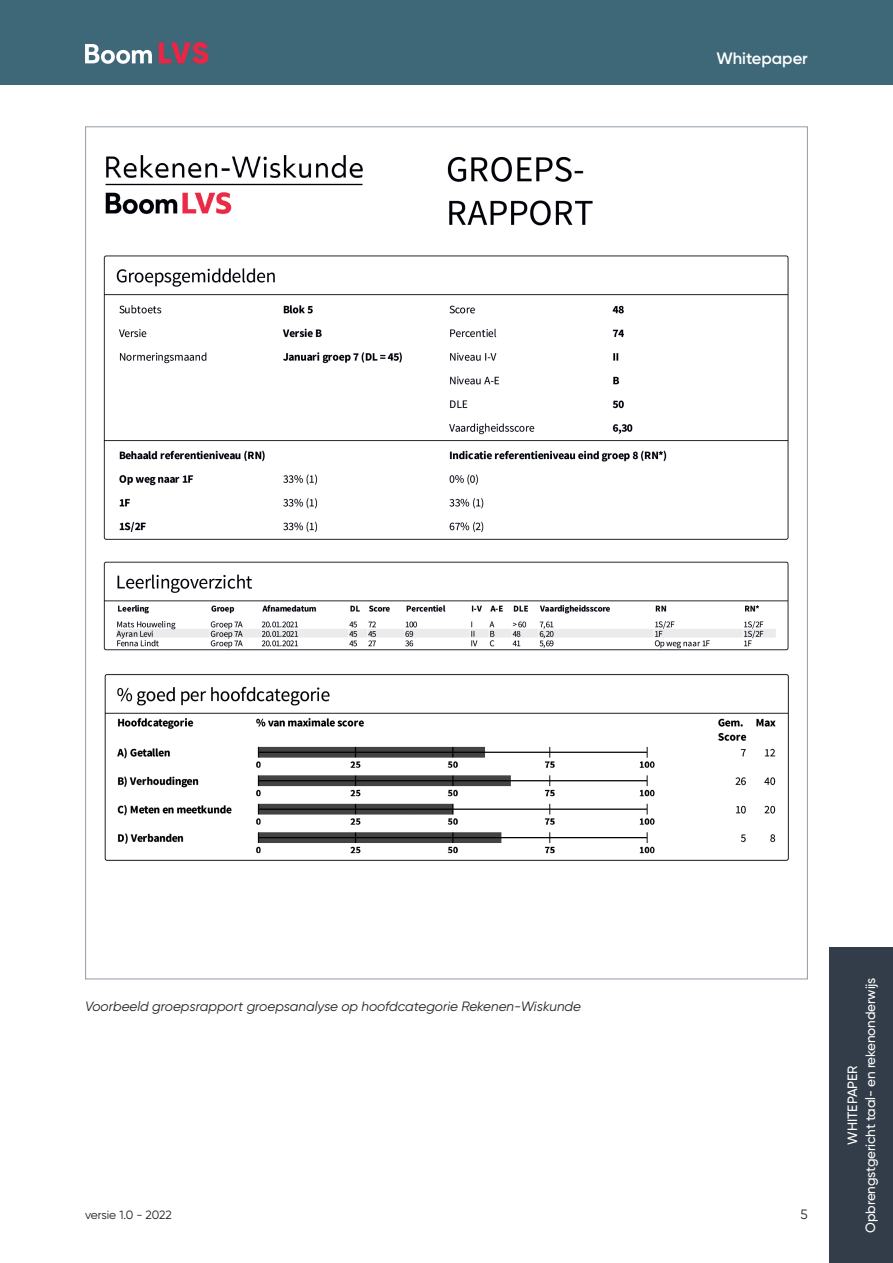
<style>
.page{position:relative;width:893px;height:1263px;background:#fff}
.page>*{position:absolute;margin:0;border:0;box-sizing:border-box;transform-origin:0 0}
.t1{font:600 16.5px "Gilroy";color:#fff}
.t2{font:italic 13.5px "Gilroy";color:#231f20}
.t3{font:500 13.5px/18px "Gilroy";letter-spacing:-.01em;color:#fff;text-align:center}
.t4{font:13.5px "Gilroy";color:#231f20}
.t5{font:12px "Gilroy";letter-spacing:-.01em;color:#231f20}
</style>
<div class="page">
<div style="left:0;top:0;width:893px;height:85px;background:#3e6778"></div>
<img style="left:104px;top:674px;width:685px;height:187px">
<img style="left:103px;top:155px;width:686px;height:496px">
<div style="left:829px;top:947px;width:64px;height:316px;background:#323d49"></div>
<svg style="left:85px;top:44px;width:67px;height:20px"></svg>
<svg style="left:159px;top:42px;width:49px;height:22px"></svg>
<p class="t1" style="left:717px;top:48px;width:93px">Whitepaper</p>
<p class="t2" style="left:85px;top:997px;width:498px">Voorbeeld groepsrapport groepsanalyse op hoofdcategorie Rekenen-Wiskunde</p>
<p class="t5" style="left:85px;top:1207px;width:88px">versie 1.0 - 2022</p>
<p class="t4" style="left:801px;top:1206px;width:9px">5</p>
<p class="t3" style="left:843px;top:1233px;width:257px;rotate:-90deg">WHITEPAPER<br>Opbrengstgericht taal- en rekenonderwijs</p>
</div>
